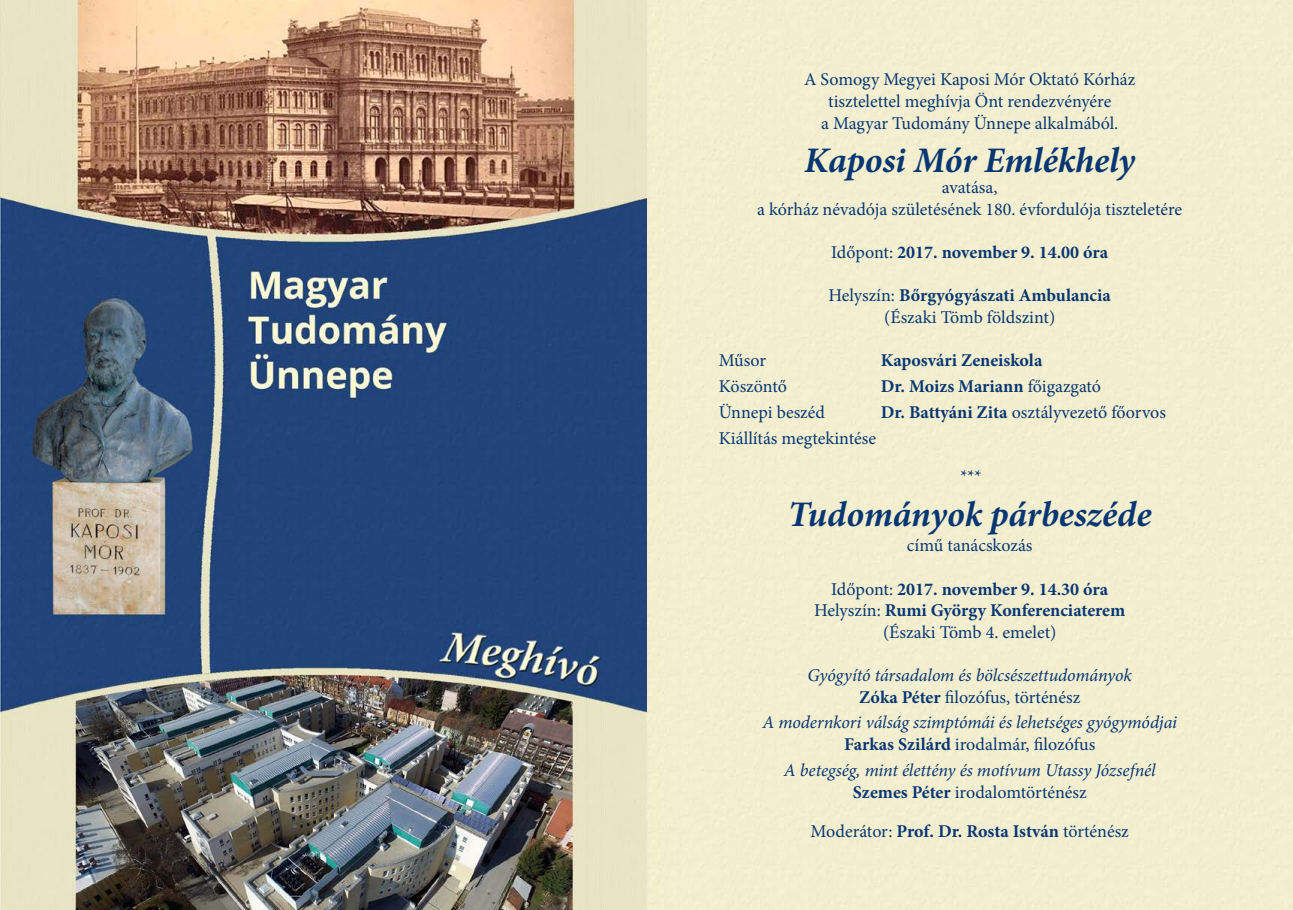
<style>
.page{position:relative;width:1293px;height:910px;background:#fff}
.page>*{position:absolute;margin:0;border:0;box-sizing:border-box;transform-origin:0 0}
.t1{font:italic 700 36px "Minion Pro";letter-spacing:-.005em;color:#073772}
.t2{font:18px/21.6px "Minion Pro";color:#073772;text-align:center}
.t3{font:italic 18px/21.6px "Minion Pro";letter-spacing:-.005em;color:#073772;text-align:center}
.t4{font:700 18px/21.6px "Minion Pro";color:#073772;text-align:center}
.s1{font-weight:400}
.s2{font-weight:700}
.s3{font-weight:700;font-style:normal}
.s4{font-style:normal}
</style>
<div class="page">
<img style="left:0;top:0;width:1293px;height:910px">
<p class="t2" style="left:804px;top:69px;width:333px">A Somogy Megyei Kaposi Mór Oktató Kórház tisztelettel meghívja Önt rendezvényére<br>a Magyar Tudomány Ünnepe alkalmából.</p>
<h1 class="t1" style="left:804px;top:135px;width:332px">Kaposi Mór Emlékhely</h1>
<p class="t2" style="left:757px;top:177px;width:426px">avatása,<br>a kórház névadója születésének 180. évfordulója tiszteletére</p>
<p class="t4" style="left:831px;top:241px;width:278px"><span class="s1">Időpont:</span> 2017. november 9. 14.00 óra</p>
<p class="t2" style="left:828px;top:285px;width:284px">Helyszín: <span class="s2">Bőrgyógyászati Ambulancia </span>(Északi Tömb földszint)</p>
<p class="t2" style="left:719px;top:350px;width:49px">Műsor</p>
<p class="t4" style="left:881px;top:349px;width:163px">Kaposvári Zeneiskola</p>
<p class="t2" style="left:719px;top:376px;width:70px">Köszöntő</p>
<p class="t4" style="left:881px;top:375px;width:222px">Dr. Moizs Mariann <span class="s1">főigazgató</span></p>
<p class="t2" style="left:719px;top:401px;width:108px">Ünnepi beszéd</p>
<p class="t2" style="left:881px;top:401px;width:287px"><span class="s2">Dr. Battyáni Zita</span> osztályvezető főorvos</p>
<p class="t2" style="left:719px;top:427px;width:159px">Kiállítás megtekintése</p>
<p class="t3" style="left:959px;top:466px;width:23px">***</p>
<h1 class="t1" style="left:788px;top:488px;width:365px">Tudományok párbeszéde</h1>
<p class="t2" style="left:907px;top:535px;width:127px">című tanácskozás</p>
<p class="t4" style="left:814px;top:578px;width:312px"><span class="s1">Időpont:</span> 2017. november 9. 14.30 óra<br><span class="s1">Helyszín:</span> Rumi György Konferenciaterem <span class="s1">(Északi Tömb 4. emelet)</span></p>
<p class="t3" style="left:807px;top:664px;width:326px">Gyógyító társadalom és bölcsészettudományok<br><span class="s3">Zóka Péter</span> <span class="s4">filozófus, történész</span></p>
<p class="t3" style="left:762px;top:712px;width:416px">A modernkori válság szimptómái és lehetséges gyógymódjai<br><span class="s3">Farkas Szilárd</span> <span class="s4">irodalmár, filozófus</span></p>
<p class="t3" style="left:784px;top:759px;width:373px">A betegség, mint élettény és motívum Utassy Józsefnél<br><span class="s3">Szemes Péter</span> <span class="s4">irodalomtörténész</span></p>
<p class="t2" style="left:810px;top:821px;width:320px">Moderátor: <span class="s2">Prof. Dr. Rosta István</span> történész</p>
</div>
